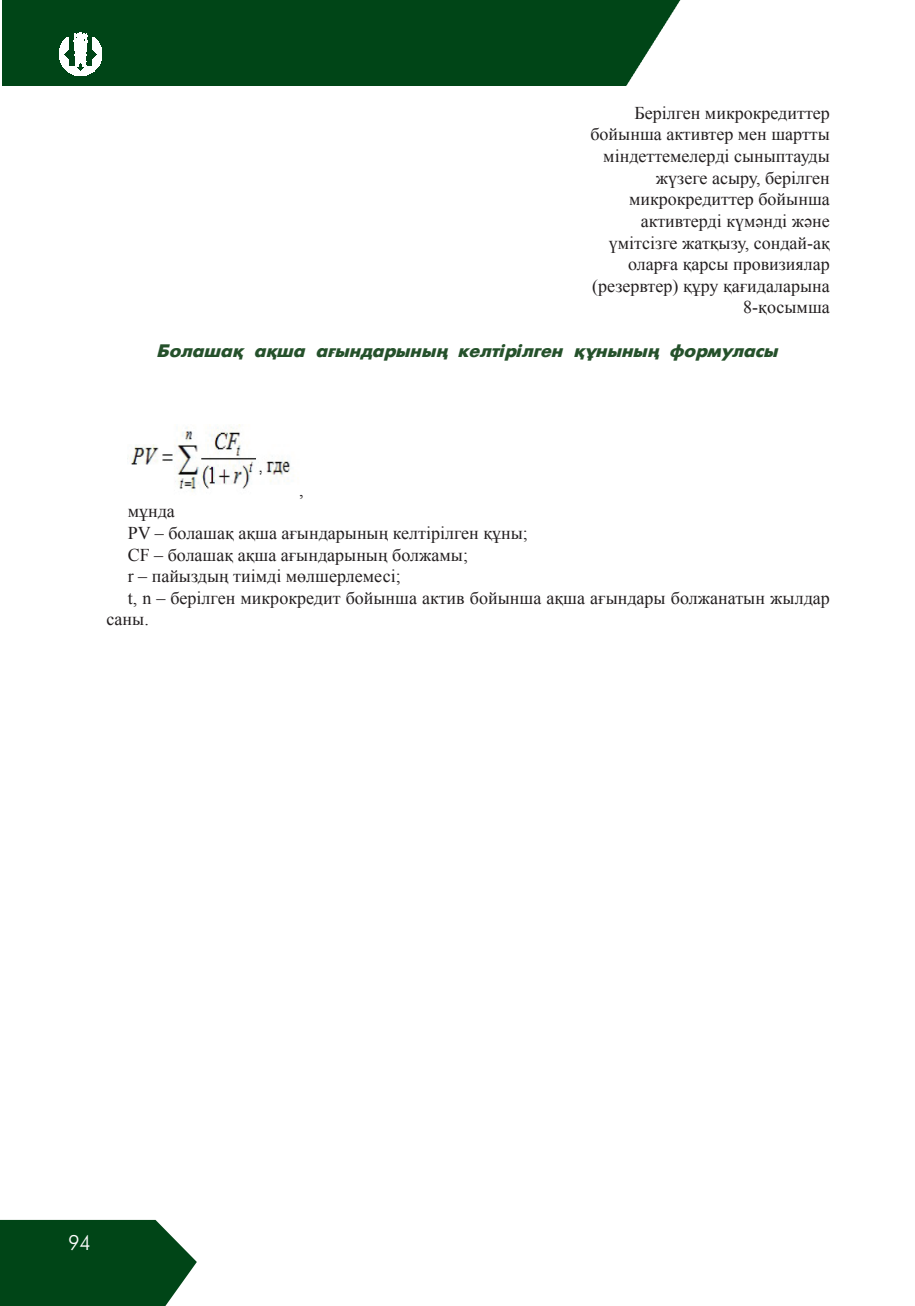
<style>
.page{position:relative;width:915px;height:1306px;background:#fff}
.page>*{position:absolute;margin:0;border:0;box-sizing:border-box;transform-origin:0 0}
.t1{font:21px "KZM Futuris";color:#fff}
.t2{font:18px/21.6px "Times New Roman";color:#231f20;text-align:right}
.t3{font:italic 700 18px "KZM Futuris";color:#25512b}
</style>
<div class="page">
<div style="left:2px;top:0;width:678px;height:85px;background:#004517"></div>
<svg style="left:0;top:1219px;width:197px;height:86px"></svg>
<svg style="left:59px;top:33px;width:43px;height:43px"></svg>
<img style="left:129px;top:425px;width:161px;height:67px">
<p class="t2" style="left:590px;top:101px;width:241px">Берілген микрокредиттер бойынша активтер мен шартты міндеттемелерді сыныптауды жүзеге асыру, берілген микрокредиттер бойынша активтерді күмәнді және үмітсізге жатқызу, сондай-ақ оларға қарсы провизиялар (резервтер) құру қағидаларына<br>8-қосымша</p>
<p class="t3" style="left:158px;top:340px;width:622px">Болашақ ақша ағындарының келтірілген құнының формуласы</p>
<p class="t2" style="left:299px;top:478px;width:6px">,</p>
<p class="t2" style="left:128px;top:500px;width:49px">мұнда</p>
<p class="t2" style="left:128px;top:521px;width:401px">PV – болашақ ақша ағындарының келтірілген құны;</p>
<p class="t2" style="left:128px;top:543px;width:342px">СF – болашақ ақша ағындарының болжамы;</p>
<p class="t2" style="left:128px;top:564px;width:274px">r – пайыздың тиімді мөлшерлемесі;</p>
<p class="t2" style="left:128px;top:586px;width:703px">t, n – берілген микрокредит бойынша актив бойынша ақша ағындары болжанатын жылдар</p>
<p class="t2" style="left:106px;top:608px;width:44px">саны.</p>
<p class="t1" style="left:68px;top:1232px;width:25px">94</p>
</div>
